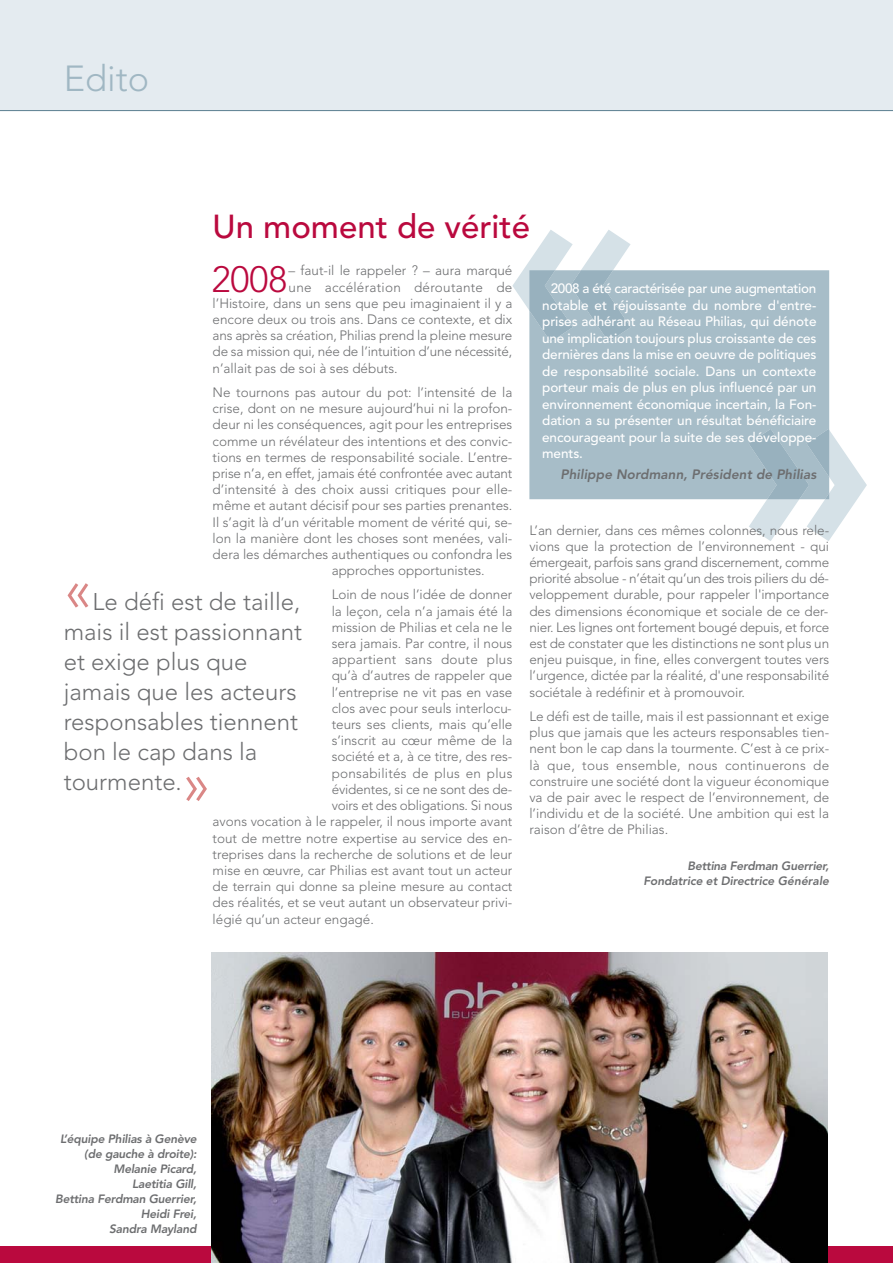
<style>
.page{position:relative;width:893px;height:1263px;background:#fff}
.page>*{position:absolute;margin:0;border:0;box-sizing:border-box;transform-origin:0 0}
.t1{font:300 60px "Avenir";color:#da8786}
.t2{font:300 36.3px "Avenir";color:#ba093e}
.t3{font:300 36px "Avenir";color:#a0b7c3}
.t4{font:500 33px "Avenir";color:#ba093e}
.t5{font:300 24px/30px "Avenir";color:#6d6e70}
.t6{font:300 13.5px/16.2px "Avenir";color:#6d6e70;text-align:justify}
.t7{font:500 13.5px/16.5px "Avenir";letter-spacing:-.005em;color:#fff;text-align:justify}
.t8{font:300 13.5px "Avenir";letter-spacing:.02em;color:#6d6e70}
.t9{font:800 13.5px "Avenir";color:#6d6e70}
.t10{font:800 12px/15px "Avenir";color:#6d6e70;text-align:right}
</style>
<div class="page">
<div style="left:0;top:0;width:893px;height:111px;background:#e4ebf0"></div>
<div style="left:0;top:1246px;width:893px;height:17px;background:#ba093e"></div>
<hr style="left:0;top:110px;width:893px;height:1px;background:#638595">
<img style="left:211px;top:952px;width:617px;height:311px">
<div style="left:529px;top:270px;width:300px;height:229px;background:#a7bdc8"></div>
<svg style="left:512px;top:230px;width:119px;height:112px"></svg>
<svg style="left:749px;top:429px;width:118px;height:112px"></svg>
<h3 class="t3" style="left:64px;top:64px;width:87px">Edito</h3>
<h3 class="t4" style="left:213px;top:213px;width:319px">Un moment de vérité</h3>
<h2 class="t2" style="left:212px;top:264px;width:77px">2008</h2>
<p class="t6" style="left:289px;top:264px;width:225px">– faut-il le rappeler ? – aura marqué</p>
<p class="t8" style="left:289px;top:281px;width:225px">une accélération déroutante de</p>
<p class="t6" style="left:213px;top:296px;width:301px">l’Histoire, dans un sens que peu imaginaient il y a</p>
<p class="t6" style="left:213px;top:312px;width:301px">encore deux ou trois ans. Dans ce contexte, et dix</p>
<p class="t6" style="left:213px;top:329px;width:301px">ans après sa création, Philias prend la pleine mesure</p>
<p class="t6" style="left:213px;top:345px;width:301px">de sa mission qui, née de l’intuition d’une nécessité,</p>
<p class="t6" style="left:213px;top:361px;width:186px">n’allait pas de soi à ses débuts.</p>
<p class="t6" style="left:213px;top:385px;width:301px">Ne tournons pas autour du pot: l’intensité de la</p>
<p class="t6" style="left:213px;top:401px;width:301px">crise, dont on ne mesure aujourd’hui ni la profon-</p>
<p class="t6" style="left:213px;top:418px;width:301px">deur ni les conséquences, agit pour les entreprises</p>
<p class="t6" style="left:213px;top:434px;width:301px">comme un révélateur des intentions et des convic-</p>
<p class="t6" style="left:213px;top:450px;width:301px">tions en termes de responsabilité sociale. L’entre-</p>
<p class="t6" style="left:213px;top:466px;width:301px">prise n’a, en effet, jamais été confrontée avec autant</p>
<p class="t6" style="left:213px;top:482px;width:301px">d’intensité à des choix aussi critiques pour elle-</p>
<p class="t6" style="left:213px;top:499px;width:301px">même et autant décisif pour ses parties prenantes.</p>
<p class="t6" style="left:213px;top:515px;width:301px">Il s’agit là d’un véritable moment de vérité qui, se-</p>
<p class="t6" style="left:213px;top:531px;width:301px">lon la manière dont les choses sont menées, vali-</p>
<p class="t6" style="left:213px;top:547px;width:301px">dera les démarches authentiques ou confondra les</p>
<p class="t6" style="left:332px;top:563px;width:155px">approches opportunistes.</p>
<p class="t6" style="left:332px;top:588px;width:182px">Loin de nous l’idée de donner</p>
<p class="t6" style="left:332px;top:604px;width:182px">la leçon, cela n’a jamais été la</p>
<p class="t6" style="left:332px;top:620px;width:182px">mission de Philias et cela ne le</p>
<p class="t6" style="left:332px;top:636px;width:182px">sera jamais. Par contre, il nous</p>
<p class="t8" style="left:332px;top:654px;width:182px">appartient sans doute plus</p>
<p class="t6" style="left:332px;top:669px;width:182px">qu’à d’autres de rappeler que</p>
<p class="t6" style="left:332px;top:685px;width:182px">l’entreprise ne vit pas en vase</p>
<p class="t6" style="left:332px;top:701px;width:181px">clos avec pour seuls interlocu-</p>
<p class="t6" style="left:332px;top:717px;width:182px">teurs ses clients, mais qu’elle</p>
<p class="t6" style="left:332px;top:734px;width:182px">s’inscrit au cœur même de la</p>
<p class="t6" style="left:332px;top:750px;width:182px">société et a, à ce titre, des res-</p>
<p class="t8" style="left:332px;top:767px;width:182px">ponsabilités de plus en plus</p>
<p class="t6" style="left:332px;top:782px;width:182px">évidentes, si ce ne sont des de-</p>
<p class="t6" style="left:332px;top:798px;width:182px">voirs et des obligations. Si nous</p>
<p class="t6" style="left:213px;top:815px;width:301px">avons vocation à le rappeler, il nous importe avant</p>
<p class="t6" style="left:213px;top:831px;width:301px">tout de mettre notre expertise au service des en-</p>
<p class="t6" style="left:213px;top:847px;width:301px">treprises dans la recherche de solutions et de leur</p>
<p class="t6" style="left:213px;top:863px;width:301px">mise en œuvre, car Philias est avant tout un acteur</p>
<p class="t6" style="left:213px;top:879px;width:301px">de terrain qui donne sa pleine mesure au contact</p>
<p class="t6" style="left:213px;top:896px;width:301px">des réalités, et se veut autant un observateur privi-</p>
<p class="t6" style="left:213px;top:912px;width:163px">légié qu’un acteur engagé.</p>
<p class="t7" style="left:542px;top:282px;width:276px;text-indent:9px">2008 a été caractérisée par une augmentation notable et réjouissante du nombre d'entre&shy;prises adhérant au Réseau Philias, qui dénote une implication toujours plus croissante de ces dernières dans la mise en oeuvre de politiques de responsabilité sociale. Dans un contexte porteur mais de plus en plus influencé par un environnement économique incertain, la Fon&shy;dation a su présenter un résultat bénéficiaire encourageant pour la suite de ses développe&shy;ments.</p>
<p class="t9" style="left:560px;top:469px;width:259px">Philippe Nordmann, Président de Philias</p>
<p class="t6" style="left:529px;top:523px;width:301px">L’an dernier, dans ces mêmes colonnes, nous rele&shy;vions que la protection de l’environnement - qui émergeait, parfois sans grand discernement, comme priorité absolue - n’était qu’un des trois piliers du dé&shy;veloppement durable, pour rappeler l'importance des dimensions économique et sociale de ce der&shy;nier. Les lignes ont fortement bougé depuis, et force est de constater que les distinctions ne sont plus un enjeu puisque, in fine, elles convergent toutes vers l’urgence, dictée par la réalité, d'une responsabilité sociétale à redéfinir et à promouvoir.</p>
<p class="t6" style="left:529px;top:709px;width:301px">Le défi est de taille, mais il est passionnant et exige plus que jamais que les acteurs responsables tien&shy;nent bon le cap dans la tourmente. C’est à ce prix&shy;là que, tous ensemble, nous continuerons de construire une société dont la vigueur économique va de pair avec le respect de l’environnement, de l’individu et de la société. Une ambition qui est la raison d’être de Philias.</p>
<p class="t10" style="left:643px;top:859px;width:189px">Bettina Ferdman Guerrier,<br>Fondatrice et Directrice Générale</p>
<h1 class="t1" style="left:64px;top:564px;width:30px">«</h1>
<h3 class="t5" style="left:64px;top:588px;width:240px;text-indent:29px">Le défi est de taille, mais il est passionnant et exige plus que jamais que les acteurs responsables tiennent bon le cap dans la tourmente.</h3>
<h1 class="t1" style="left:182px;top:758px;width:30px">»</h1>
<p class="t10" style="left:55px;top:1132px;width:145px">L’équipe Philias à Genève (de gauche à droite):<br>Melanie Picard,<br>Laetitia Gill,<br>Bettina Ferdman Guerrier,<br>Heidi Frei,<br>Sandra Mayland</p>
</div>
